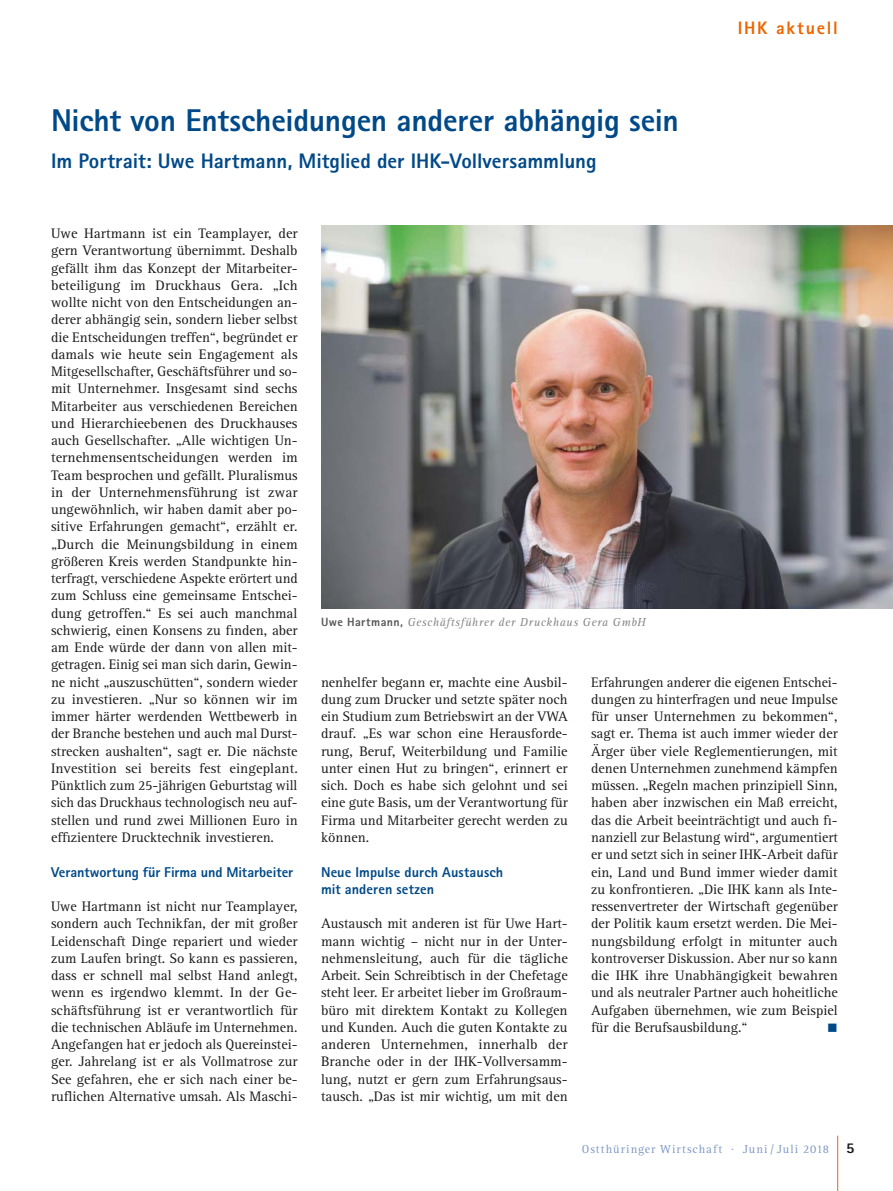
<style>
.page{position:relative;width:893px;height:1191px;background:#fff}
.page>*{position:absolute;margin:0;border:0;box-sizing:border-box;transform-origin:0 0}
.t1{font:800 31.5px "Agfa Rotis Sans Serif";letter-spacing:-.01em;color:#004988}
.t2{font:800 21px "Agfa Rotis Sans Serif";color:#004988}
.t3{font:800 18px "Agfa Rotis Sans Serif";letter-spacing:.095em;color:#ec6502}
.t4{font:14.25px/17.2px "Agfa Rotis Serif";color:#1a1a18;text-align:justify}
.t5{font:800 14.25px/17.2px "Agfa Rotis Sans Serif";letter-spacing:.005em;color:#004988}
.t6{font:14.25px "Wingdings";color:#004988}
.t7{font:italic 12px "Agfa Rotis Serif";letter-spacing:.045em;color:#878786}
.t8{font:12px "Agfa Rotis Serif";letter-spacing:.085em;color:#7e97c2}
.s1{font-family:"Agfa Rotis Sans Serif";font-weight:800;font-style:normal;color:#565656}
.s2{font-family:"Agfa Rotis Sans Serif";font-weight:800;font-size:15px;color:#1a1a18}
</style>
<div class="page">
<hr style="left:837px;top:1135px;width:1px;height:56px;background:#ec6502">
<img style="left:321px;top:225px;width:572px;height:383px">
<h1 class="t1" style="left:51px;top:100px;width:629px">Nicht von Entscheidungen anderer abhängig sein</h1>
<h2 class="t2" style="left:51px;top:148px;width:547px">Im Portrait: Uwe Hartmann, Mitglied der IHK-Vollversammlung</h2>
<p class="t3" style="left:738px;top:16px;width:102px">IHK aktuell</p>
<p class="t4" style="left:51px;top:225px;width:248px">Uwe Hartmann ist ein Teamplayer, der gern Verantwortung übernimmt. Deshalb gefällt ihm das Konzept der Mitarbeiter&shy;beteiligung im Druckhaus Gera. „Ich wollte nicht von den Entscheidungen an&shy;derer abhängig sein, sondern lieber selbst die Entscheidungen treffen“, begründet er damals wie heute sein Engagement als Mitgesellschafter, Geschäftsführer und so&shy;mit Unternehmer. Insgesamt sind sechs Mitarbeiter aus verschiedenen Bereichen und Hierarchieebenen des Druckhauses auch Gesellschafter. „Alle wichtigen Un&shy;ternehmensentscheidungen werden im Team besprochen und gefällt. Pluralismus in der Unternehmensführung ist zwar ungewöhnlich, wir haben damit aber po&shy;sitive Erfahrungen gemacht“, erzählt er. „Durch die Meinungsbildung in einem größeren Kreis werden Standpunkte hin&shy;terfragt, verschiedene Aspekte erörtert und zum Schluss eine gemeinsame Entschei&shy;dung getroffen.“ Es sei auch manchmal schwierig, einen Konsens zu finden, aber am Ende würde der dann von allen mit&shy;getragen. Einig sei man sich darin, Gewin&shy;ne nicht „auszuschütten“, sondern wieder zu investieren. „Nur so können wir im immer härter werdenden Wettbewerb in der Branche bestehen und auch mal Durst&shy;strecken aushalten“, sagt er. Die nächste Investition sei bereits fest eingeplant.<br>Pünktlich zum 25-jährigen Geburtstag will sich das Druckhaus technologisch neu auf&shy;stellen und rund zwei Millionen Euro in effizientere Drucktechnik investieren.</p>
<p class="t5" style="left:51px;top:863px;width:244px">Verantwortung für Firma und Mitarbeiter</p>
<p class="t4" style="left:51px;top:898px;width:248px">Uwe Hartmann ist nicht nur Teamplayer, sondern auch Technikfan, der mit großer Leidenschaft Dinge repariert und wieder zum Laufen bringt. So kann es passieren, dass er schnell mal selbst Hand anlegt, wenn es irgendwo klemmt. In der Ge&shy;schäftsführung ist er verantwortlich für die technischen Abläufe im Unternehmen.<br>Angefangen hat er jedoch als Quereinstei&shy;ger. Jahrelang ist er als Vollmatrose zur See gefahren, ehe er sich nach einer be&shy;ruflichen Alternative umsah. Als Maschi-</p>
<p class="t7" style="left:321px;top:615px;width:326px"><span class="s1">Uwe Hartmann,</span> Geschäftsführer der Druckhaus Gera GmbH</p>
<p class="t4" style="left:321px;top:673px;width:248px">nenhelfer begann er, machte eine Ausbil&shy;dung zum Drucker und setzte später noch ein Studium zum Betriebswirt an der VWA drauf. „Es war schon eine Herausforde&shy;rung, Beruf, Weiterbildung und Familie unter einen Hut zu bringen“, erinnert er sich. Doch es habe sich gelohnt und sei eine gute Basis, um der Verantwortung für Firma und Mitarbeiter gerecht werden zu können.</p>
<p class="t5" style="left:321px;top:863px;width:184px">Neue Impulse durch Austausch mit anderen setzen</p>
<p class="t4" style="left:321px;top:915px;width:248px">Austausch mit anderen ist für Uwe Hart&shy;mann wichtig – nicht nur in der Unter&shy;nehmensleitung, auch für die tägliche Arbeit. Sein Schreibtisch in der Chefetage steht leer. Er arbeitet lieber im Großraum&shy;büro mit direktem Kontakt zu Kollegen und Kunden. Auch die guten Kontakte zu anderen Unternehmen, innerhalb der Branche oder in der IHK-Vollversamm&shy;lung, nutzt er gern zum Erfahrungsaus&shy;tausch. „Das ist mir wichtig, um mit den</p>
<p class="t4" style="left:591px;top:673px;width:248px">Erfahrungen anderer die eigenen Entschei&shy;dungen zu hinterfragen und neue Impulse für unser Unternehmen zu bekommen“, sagt er. Thema ist auch immer wieder der Ärger über viele Reglementierungen, mit denen Unternehmen zunehmend kämpfen müssen. „Regeln machen prinzipiell Sinn, haben aber inzwischen ein Maß erreicht, das die Arbeit beeinträchtigt und auch fi&shy;nanziell zur Belastung wird“, argumentiert er und setzt sich in seiner IHK-Arbeit dafür ein, Land und Bund immer wieder damit zu konfrontieren. „Die IHK kann als Inte&shy;ressenvertreter der Wirtschaft gegenüber der Politik kaum ersetzt werden. Die Mei&shy;nungsbildung erfolgt in mitunter auch kontroverser Diskussion. Aber nur so kann die IHK ihre Unabhängigkeit bewahren und als neutraler Partner auch hoheitliche Aufgaben übernehmen, wie zum Beispiel für die Berufsausbildung.“</p>
<p class="t6" style="left:827px;top:1020px;width:12px">■</p>
<p class="t8" style="left:582px;top:1141px;width:274px">Ostthüringer Wirtschaft · Juni / Juli 2018 <span class="s2">5</span></p>
</div>
